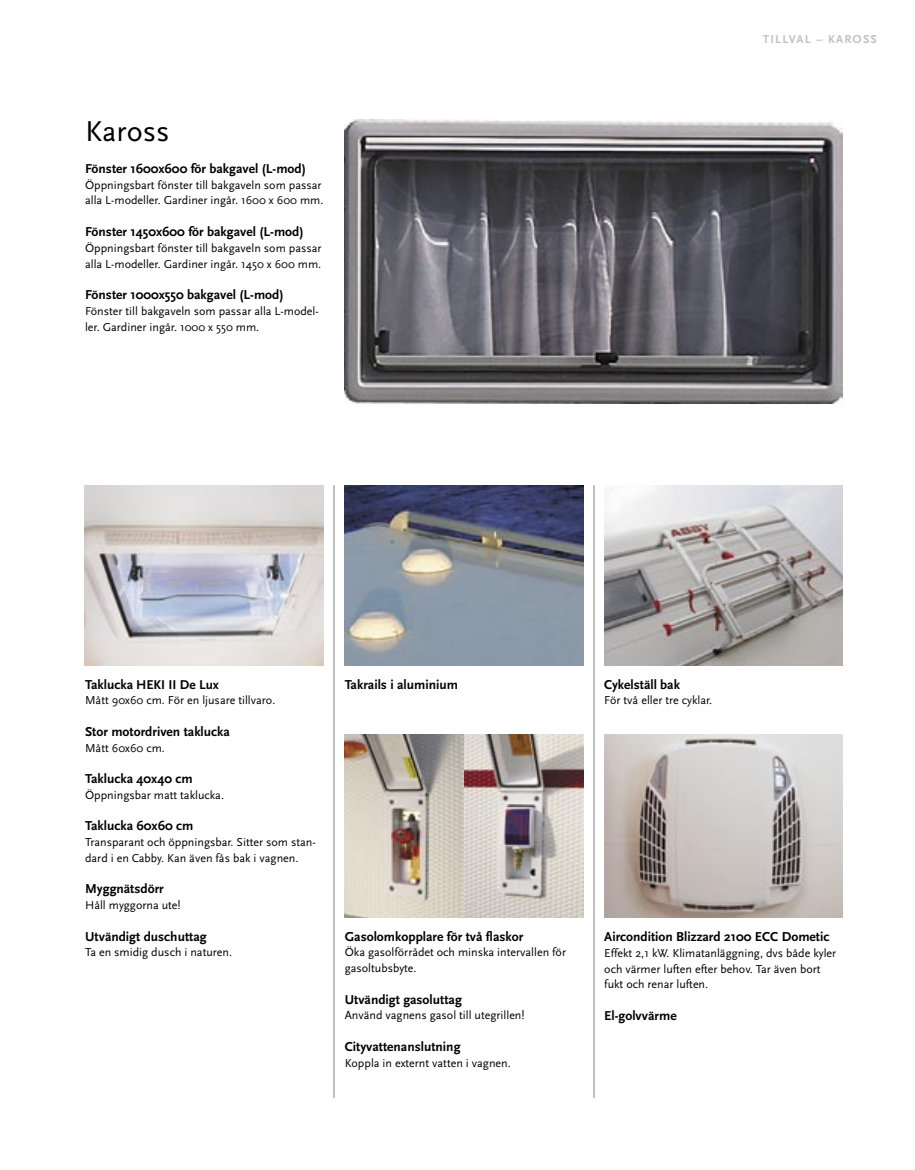
<style>
.page{position:relative;width:915px;height:1170px;background:#fff}
.page>*{position:absolute;margin:0;border:0;box-sizing:border-box;transform-origin:0 0}
.t1{font:30px "Scala Sans";color:#000}
.t2{font:700 13.5px "Scala Sans";color:#000}
.t3{font:700 13.35px "Scala Sans";color:#000}
.t4{font:12px/15.8px "Scala Sans";color:#000}
.t5{font:700 12px "Scala Sans";letter-spacing:.1em;color:#c1c1c1}
.s1{font-size:13.5px}
</style>
<div class="page">
<img style="left:604px;top:734px;width:238px;height:183px">
<img style="left:344px;top:485px;width:239px;height:180px">
<hr style="left:333px;top:485px;width:2px;height:612px;background:#c1c1c1">
<hr style="left:592px;top:485px;width:2px;height:612px;background:#c1c1c1">
<img style="left:604px;top:485px;width:238px;height:180px">
<img style="left:85px;top:485px;width:238px;height:180px">
<img style="left:344px;top:734px;width:239px;height:183px">
<img style="left:344px;top:119px;width:498px;height:285px">
<h1 class="t1" style="left:85px;top:115px;width:86px">Kaross</h1>
<p class="t2" style="left:85px;top:161px;width:222px">Fönster 1600x600 för bakgavel (L-mod)</p>
<p class="t4" style="left:85px;top:177px;width:240px">Öppningsbart fönster till bakgaveln som passar alla L-modeller. Gardiner ingår. 1600 x 600 mm.</p>
<p class="t2" style="left:85px;top:224px;width:220px">Fönster 1450x600 för bakgavel (L-mod)</p>
<p class="t4" style="left:85px;top:240px;width:238px">Öppningsbart fönster till bakgaveln som passar alla L-modeller. Gardiner ingår. 1450 x 600 mm.</p>
<p class="t2" style="left:85px;top:287px;width:200px">Fönster 1000x550 bakgavel (L-mod)</p>
<p class="t4" style="left:85px;top:303px;width:235px">Fönster till bakgaveln som passar alla L-model&shy;ler. Gardiner ingår. 1000 x 550 mm.</p>
<p class="t5" style="left:762px;top:32px;width:116px">TILLVAL – KAROSS</p>
<p class="t3" style="left:85px;top:677px;width:135px"><span class="s1">Taklucka</span> HEKI II De Lux</p>
<p class="t4" style="left:85px;top:692px;width:192px">Mått 90x60 cm. För en ljusare tillvaro.</p>
<p class="t2" style="left:85px;top:724px;width:146px">Stor motordriven taklucka</p>
<p class="t4" style="left:85px;top:740px;width:81px">Mått 60x60 cm.</p>
<p class="t2" style="left:85px;top:771px;width:109px">Taklucka 40x40 cm</p>
<p class="t4" style="left:85px;top:787px;width:140px">Öppningsbar matt taklucka.</p>
<p class="t2" style="left:85px;top:818px;width:110px">Taklucka 60x60 cm</p>
<p class="t4" style="left:85px;top:834px;width:232px">Transparant och öppningsbar. Sitter som stan&shy;dard i en Cabby. Kan även fås bak i vagnen.</p>
<p class="t2" style="left:85px;top:881px;width:80px">Myggnätsdörr</p>
<p class="t4" style="left:85px;top:897px;width:97px">Håll myggorna ute!</p>
<p class="t2" style="left:85px;top:928px;width:123px">Utvändigt duschuttag</p>
<p class="t4" style="left:85px;top:944px;width:148px">Ta en smidig dusch i naturen.</p>
<p class="t2" style="left:344px;top:676px;width:115px">Takrails i aluminium</p>
<p class="t2" style="left:344px;top:928px;width:180px">Gasolomkopplare för två flaskor</p>
<p class="t4" style="left:344px;top:944px;width:223px">Öka gasolförrådet och minska intervallen för gasoltubsbyte.</p>
<p class="t2" style="left:344px;top:991px;width:119px">Utvändigt gasoluttag</p>
<p class="t4" style="left:344px;top:1007px;width:181px">Använd vagnens gasol till utegrillen!</p>
<p class="t2" style="left:344px;top:1039px;width:117px">Cityvattenanslutning</p>
<p class="t4" style="left:344px;top:1055px;width:167px">Koppla in externt vatten i vagnen.</p>
<p class="t2" style="left:604px;top:676px;width:77px">Cykelställ bak</p>
<p class="t4" style="left:604px;top:692px;width:109px">För två eller tre cyklar.</p>
<p class="t2" style="left:604px;top:929px;width:226px">Aircondition Blizzard 2100 ECC Dometic</p>
<p class="t4" style="left:604px;top:945px;width:233px">Effekt 2,1 kW. Klimatanläggning, dvs både kyler och värmer luften efter behov. Tar även bort fukt och renar luften.</p>
<p class="t2" style="left:604px;top:1008px;width:74px">El-golvvärme</p>
</div>
